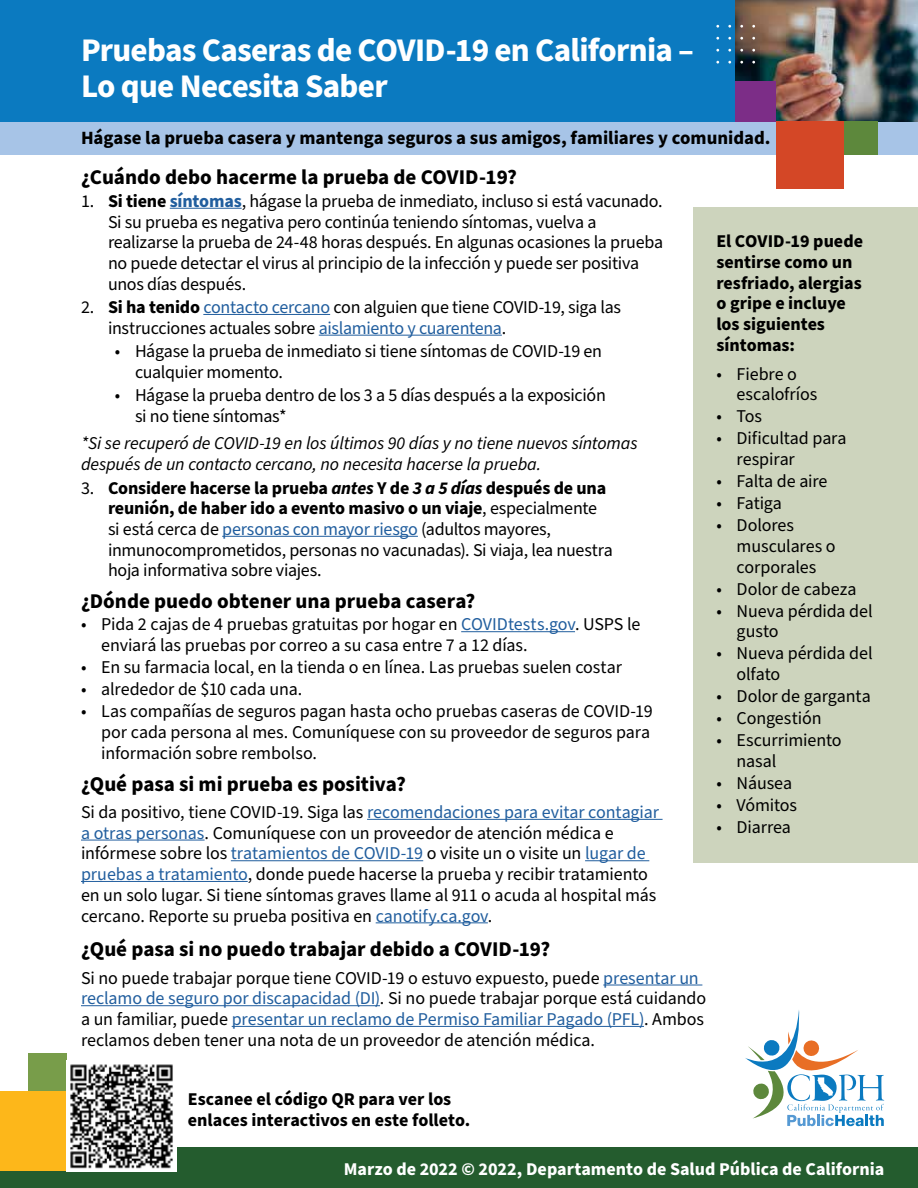
<style>
.page{position:relative;width:918px;height:1188px;background:#fff}
.page>*{position:absolute;margin:0;border:0;box-sizing:border-box;transform-origin:0 0}
.t1{font:700 33px/36px "Source Sans Pro";letter-spacing:-.025em;color:#fff}
.t2{font:700 21px "Source Sans Pro";color:#000}
.t3{font:700 18.75px "Source Sans Pro";color:#000}
.t4{font:18px/20.7px "Source Sans Pro";letter-spacing:-.01em;color:#000}
.t5{font:700 18px/20.7px "Source Sans Pro";color:#000}
.t6{font:italic 18px/20.7px "Source Sans Pro";letter-spacing:-.01em;color:#000}
.t7{font:700 18px "Source Sans Pro";color:#fff}
.s1{font-weight:700}
.s2{font-weight:700;color:#215e9e}
.s3{color:#215e9e}
.s4{font-weight:700;font-style:italic}
</style>
<div class="page">
<div style="left:0;top:122px;width:918px;height:33px;background:#a7c4e7"></div>
<div style="left:0;top:0;width:918px;height:122px;background:#0b7ac0"></div>
<img style="left:736px;top:0;width:182px;height:122px">
<div style="left:776px;top:122px;width:68px;height:67px;background:#d44726"></div>
<div style="left:736px;top:81px;width:40px;height:41px;background:#7c2d87"></div>
<div style="left:29px;top:1053px;width:38px;height:38px;background:#789d4a"></div>
<div style="left:0;top:1148px;width:918px;height:40px;background:#245c2e"></div>
<div style="left:0;top:1091px;width:76px;height:80px;background:#fdb71a"></div>
<hr style="left:170px;top:208px;width:72px;height:1px;background:#215e9e">
<hr style="left:203px;top:314px;width:127px;height:1px;background:#215e9e">
<hr style="left:319px;top:335px;width:183px;height:1px;background:#215e9e">
<hr style="left:222px;top:536px;width:196px;height:1px;background:#215e9e">
<hr style="left:461px;top:631px;width:114px;height:1px;background:#215e9e">
<hr style="left:367px;top:819px;width:296px;height:1px;background:#215e9e">
<hr style="left:81px;top:840px;width:124px;height:1px;background:#215e9e">
<hr style="left:231px;top:860px;width:192px;height:1px;background:#215e9e">
<hr style="left:585px;top:860px;width:64px;height:1px;background:#215e9e">
<hr style="left:81px;top:881px;width:167px;height:1px;background:#215e9e">
<hr style="left:376px;top:922px;width:112px;height:1px;background:#215e9e">
<div style="left:844px;top:122px;width:34px;height:33px;background:#5d883c"></div>
<div style="left:693px;top:208px;width:225px;height:655px;background:#cdd4bd"></div>
<hr style="left:603px;top:985px;width:99px;height:1px;background:#215e9e">
<hr style="left:81px;top:1005px;width:299px;height:1px;background:#215e9e">
<hr style="left:232px;top:1026px;width:412px;height:1px;background:#215e9e">
<img style="left:67px;top:1064px;width:110px;height:107px">
<svg style="left:745px;top:1010px;width:139px;height:116px"></svg>
<h1 class="t1" style="left:81px;top:33px;width:614px">Pruebas Caseras de COVID-19 en California –<br>Lo que Necesita Saber</h1>
<p class="t3" style="left:81px;top:125px;width:691px">Hágase la prueba casera y mantenga seguros a sus amigos, familiares y comunidad.</p>
<p class="t2" style="left:81px;top:162px;width:437px">¿Cuándo debo hacerme la prueba de COVID-19?</p>
<p class="t4" style="left:108px;top:191px;width:557px;text-indent:-27px">1. <span class="s1">Si tiene</span> <span class="s2">síntomas</span>, hágase la prueba de inmediato, incluso si está vacunado.<br>Si su prueba es negativa pero continúa teniendo síntomas, vuelva a realizarse la prueba de 24-48 horas después. En algunas ocasiones la prueba no puede detectar el virus al principio de la infección y puede ser positiva unos días después.</p>
<p class="t4" style="left:108px;top:297px;width:515px;text-indent:-27px">2. <span class="s1">Si ha tenido</span> <span class="s3">contacto cercano</span> con alguien que tiene COVID-19, siga las instrucciones actuales sobre <span class="s3">aislamiento y cuarentena</span>.</p>
<p class="t4" style="left:135px;top:341px;width:469px;text-indent:-20px">• Hágase la prueba de inmediato si tiene síntomas de COVID-19 en cualquier momento.</p>
<p class="t4" style="left:135px;top:386px;width:472px;text-indent:-20px">• Hágase la prueba dentro de los 3 a 5 días después a la exposición si no tiene síntomas*</p>
<p class="t6" style="left:81px;top:434px;width:558px">*Si se recuperó de COVID-19 en los últimos 90 días y no tiene nuevos síntomas después de un contacto cercano, no necesita hacerse la prueba.</p>
<p class="t4" style="left:108px;top:478px;width:507px;text-indent:-27px">3. <span class="s1">Considere hacerse la prueba</span> <span class="s4">antes</span> <span class="s1">Y de</span> <span class="s4">3 a 5 días</span> <span class="s1">después de una reunión, de haber ido a evento masivo o un viaje</span>, especialmente si está cerca de <span class="s3">personas con mayor riesgo</span> (adultos mayores, inmunocomprometidos, personas no vacunadas). Si viaja, lea nuestra hoja informativa sobre viajes.</p>
<p class="t2" style="left:81px;top:587px;width:396px">¿Dónde puedo obtener una prueba casera?</p>
<p class="t4" style="left:101px;top:615px;width:541px;text-indent:-20px">• Pida 2 cajas de 4 pruebas gratuitas por hogar en <span class="s3">COVIDtests.gov</span>. USPS le enviará las pruebas por correo a su casa entre 7 a 12 días.</p>
<p class="t4" style="left:81px;top:657px;width:542px">• En su farmacia local, en la tienda o en línea. Las pruebas suelen costar</p>
<p class="t4" style="left:81px;top:679px;width:223px">• alrededor de $10 cada una.</p>
<p class="t4" style="left:101px;top:701px;width:553px;text-indent:-20px">• Las compañías de seguros pagan hasta ocho pruebas caseras de COVID-19 por cada persona al mes. Comuníquese con su proveedor de seguros para información sobre rembolso.</p>
<p class="t2" style="left:81px;top:769px;width:326px">¿Qué pasa si mi prueba es positiva?</p>
<p class="t4" style="left:81px;top:802px;width:579px">Si da positivo, tiene COVID-19. Siga las <span class="s3">recomendaciones para evitar contagiar a otras personas</span>. Comuníquese con un proveedor de atención médica e infórmese sobre los <span class="s3">tratamientos de COVID-19</span> o visite un o visite un <span class="s3">lugar de pruebas a tratamiento</span>, donde puede hacerse la prueba y recibir tratamiento en un solo lugar. Si tiene síntomas graves llame al 911 o acuda al hospital más cercano. Reporte su prueba positiva en <span class="s3">canotify.ca.gov</span>.</p>
<p class="t5" style="left:716px;top:231px;width:148px">El COVID-19 puede sentirse como un resfriado, alergias o gripe e incluye los siguientes síntomas:</p>
<p class="t4" style="left:737px;top:364px;width:82px;text-indent:-20px">• Fiebre o escalofríos</p>
<p class="t4" style="left:716px;top:407px;width:47px">• Tos</p>
<p class="t4" style="left:737px;top:429px;width:112px;text-indent:-20px">• Dificultad para respirar</p>
<p class="t4" style="left:716px;top:471px;width:113px">• Falta de aire</p>
<p class="t4" style="left:716px;top:493px;width:67px">• Fatiga</p>
<p class="t4" style="left:737px;top:515px;width:101px;text-indent:-20px">• Dolores musculares o corporales</p>
<p class="t4" style="left:716px;top:579px;width:142px">• Dolor de cabeza</p>
<p class="t4" style="left:737px;top:601px;width:137px;text-indent:-20px">• Nueva pérdida del gusto</p>
<p class="t4" style="left:737px;top:644px;width:137px;text-indent:-20px">• Nueva pérdida del olfato</p>
<p class="t4" style="left:716px;top:686px;width:156px">• Dolor de garganta</p>
<p class="t4" style="left:716px;top:709px;width:107px">• Congestión</p>
<p class="t4" style="left:737px;top:731px;width:106px;text-indent:-20px">• Escurrimiento nasal</p>
<p class="t4" style="left:716px;top:773px;width:77px">• Náusea</p>
<p class="t4" style="left:716px;top:795px;width:82px">• Vómitos</p>
<p class="t4" style="left:716px;top:817px;width:76px">• Diarrea</p>
<p class="t2" style="left:81px;top:935px;width:471px">¿Qué pasa si no puedo trabajar debido a COVID-19?</p>
<p class="t4" style="left:81px;top:968px;width:627px">Si no puede trabajar porque tiene COVID-19 o estuvo expuesto, puede <span class="s3">presentar un reclamo de seguro por discapacidad (DI)</span>. Si no puede trabajar porque está cuidando a un familiar, puede <span class="s3">presentar un reclamo de Permiso Familiar Pagado (PFL)</span>. Ambos reclamos deben tener una nota de un proveedor de atención médica.</p>
<p class="t5" style="left:188px;top:1089px;width:284px">Escanee el código QR para ver los enlaces interactivos en este folleto.</p>
<p class="t7" style="left:344px;top:1157px;width:542px">Marzo de 2022 © 2022, Departamento de Salud Pública de California</p>
</div>
